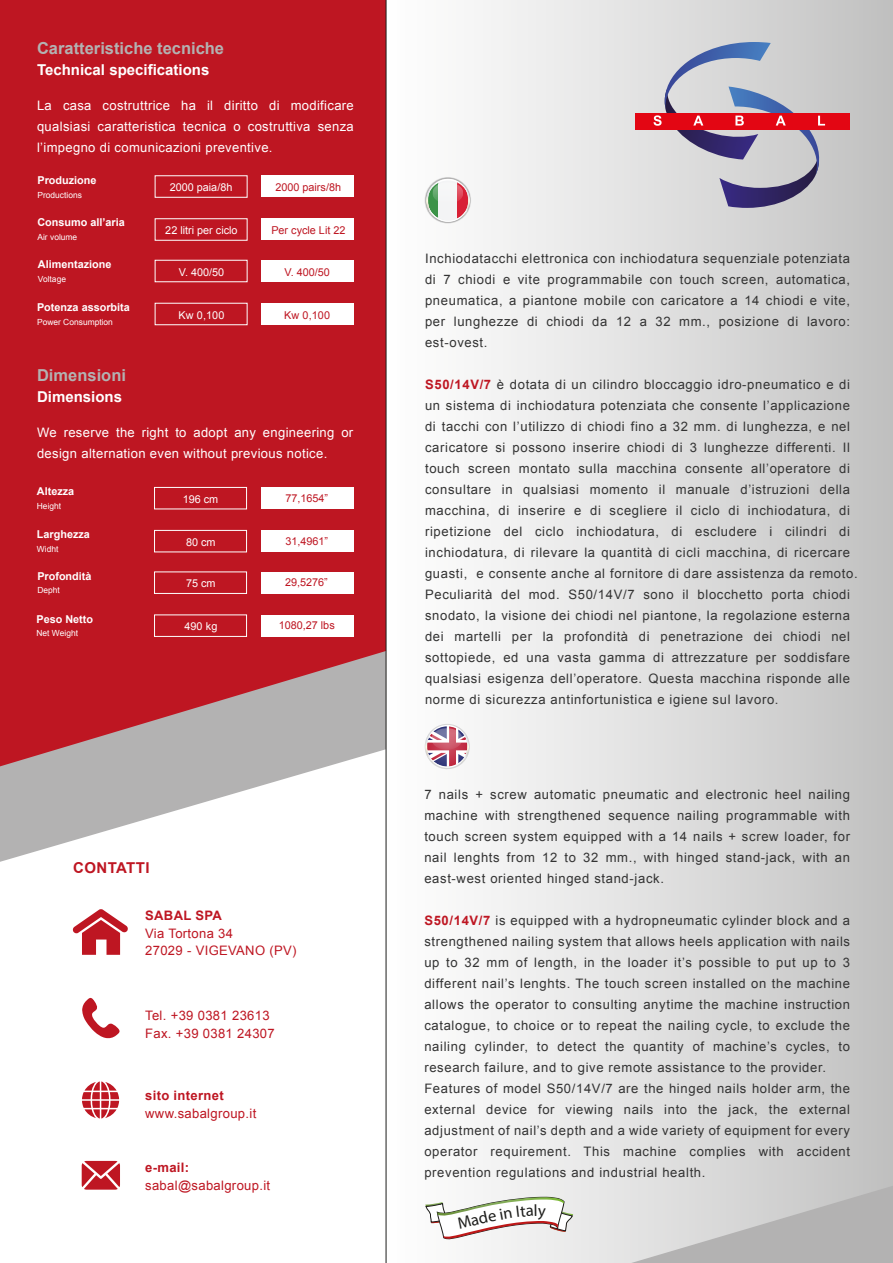
<style>
.page{position:relative;width:893px;height:1263px;background:#fff}
.page>*{position:absolute;margin:0;border:0;box-sizing:border-box;transform-origin:0 0}
.t1{font:700 16.5px "Arial";color:#b3b2b2}
.t2{font:700 15px "Arial";color:#fff}
.t3{font:700 15px "Arial";letter-spacing:.025em;color:#be1622}
.t4{font:13.05px/21px "Arial";letter-spacing:.05em;color:#333;text-align:justify}
.t5{font:13.05px/21px "Arial";letter-spacing:.025em;color:#fff;text-align:justify}
.t6{font:13.05px/17.5px "Arial";letter-spacing:.025em;color:#be1622}
.t7{font:700 13.05px "Arial";letter-spacing:.025em;color:#be1622}
.t8{font:700 10.8px "Arial";color:#fff}
.t9{font:10.8px "Arial";color:#be1622}
.t10{font:10.8px "Arial";color:#fff}
.t11{font:8.4px "Arial";color:#fff}
.s1{font-weight:700;color:#be1622}
</style>
<div class="page">
<div style="left:386px;top:0;width:507px;height:1263px;background:linear-gradient(to right,#fff,#c2c2c2)"></div>
<div style="left:635px;top:113px;width:214px;height:16px;background:#e30613"></div>
<svg style="left:653px;top:42px;width:172px;height:166px;background:#b9a6b4"></svg>
<svg style="left:0;top:773px;width:386px;height:89px"></svg>
<svg style="left:0;top:0;width:386px;height:773px;background:#bd242f"></svg>
<svg style="left:596px;top:1182px;width:297px;height:81px;background:#cac9c9"></svg>
<svg style="left:82px;top:998px;width:38px;height:41px"></svg>
<svg style="left:82px;top:1081px;width:37px;height:37px"></svg>
<svg style="left:82px;top:1161px;width:38px;height:29px"></svg>
<svg style="left:72px;top:909px;width:56px;height:46px"></svg>
<svg style="left:425px;top:178px;width:45px;height:45px"></svg>
<svg style="left:425px;top:724px;width:45px;height:48px"></svg>
<div style="left:262px;top:176px;width:92px;height:21px;background:#fff"></div>
<div style="left:155px;top:175px;width:92px;height:23px;border:1px solid #fff"></div>
<div style="left:262px;top:219px;width:92px;height:21px;background:#fff"></div>
<div style="left:155px;top:218px;width:92px;height:22px;border:1px solid #fff"></div>
<div style="left:262px;top:260px;width:92px;height:22px;background:#fff"></div>
<div style="left:155px;top:260px;width:92px;height:22px;border:1px solid #fff"></div>
<div style="left:262px;top:303px;width:92px;height:22px;background:#fff"></div>
<div style="left:155px;top:303px;width:92px;height:22px;border:1px solid #fff"></div>
<div style="left:261px;top:487px;width:92px;height:22px;background:#fff"></div>
<div style="left:154px;top:487px;width:93px;height:22px;border:1px solid #fff"></div>
<div style="left:261px;top:530px;width:92px;height:22px;background:#fff"></div>
<div style="left:154px;top:530px;width:93px;height:22px;border:1px solid #fff"></div>
<div style="left:261px;top:572px;width:92px;height:21px;background:#fff"></div>
<div style="left:154px;top:572px;width:93px;height:22px;border:1px solid #fff"></div>
<div style="left:261px;top:615px;width:92px;height:21px;background:#fff"></div>
<div style="left:154px;top:615px;width:93px;height:22px;border:1px solid #fff"></div>
<hr style="left:386px;top:0;width:1px;height:1263px;background:#1d1d1b">
<svg style="left:425px;top:1197px;width:148px;height:43px"></svg>
<p class="t1" style="left:37px;top:37px;width:189px">Caratteristiche tecniche</p>
<p class="t2" style="left:37px;top:60px;width:174px">Technical specifications</p>
<p class="t5" style="left:37px;top:95px;width:318px">La casa costruttrice ha il diritto di modificare qualsiasi caratteristica tecnica o costruttiva senza l’impegno di comunicazioni preventive.</p>
<p class="t8" style="left:37px;top:173px;width:61px">Produzione</p>
<p class="t11" style="left:37px;top:190px;width:46px">Productions</p>
<p class="t8" style="left:37px;top:215px;width:89px">Consumo all’aria</p>
<p class="t11" style="left:37px;top:232px;width:41px">Air volume</p>
<p class="t8" style="left:38px;top:257px;width:75px">Alimentazione</p>
<p class="t11" style="left:38px;top:273px;width:30px">Voltage</p>
<p class="t8" style="left:37px;top:300px;width:94px">Potenza assorbita</p>
<p class="t11" style="left:37px;top:316px;width:77px">Power Consumption</p>
<p class="t1" style="left:37px;top:364px;width:90px">Dimensioni</p>
<p class="t2" style="left:37px;top:386px;width:87px">Dimensions</p>
<p class="t10" style="left:170px;top:181px;width:64px">2000 paia/8h</p>
<p class="t9" style="left:275px;top:180px;width:67px">2000 pairs/8h</p>
<p class="t10" style="left:165px;top:223px;width:74px">22 litri per ciclo</p>
<p class="t9" style="left:271px;top:223px;width:76px">Per cycle Lit 22</p>
<p class="t10" style="left:179px;top:265px;width:47px">V. 400/50</p>
<p class="t9" style="left:284px;top:265px;width:47px">V. 400/50</p>
<p class="t10" style="left:178px;top:308px;width:47px">Kw 0,100</p>
<p class="t9" style="left:284px;top:308px;width:47px">Kw 0,100</p>
<p class="t5" style="left:37px;top:422px;width:318px">We reserve the right to adopt any engineering or design alternation even without previous notice.</p>
<p class="t8" style="left:37px;top:484px;width:39px">Altezza</p>
<p class="t11" style="left:37px;top:500px;width:26px">Height</p>
<p class="t8" style="left:37px;top:527px;width:55px">Larghezza</p>
<p class="t11" style="left:37px;top:543px;width:23px">Widht</p>
<p class="t8" style="left:37px;top:568px;width:56px">Profondità</p>
<p class="t11" style="left:37px;top:585px;width:24px">Depht</p>
<p class="t8" style="left:37px;top:611px;width:58px">Peso Netto</p>
<p class="t11" style="left:37px;top:628px;width:43px">Net Weight</p>
<p class="t10" style="left:183px;top:492px;width:37px">196 cm</p>
<p class="t10" style="left:186px;top:535px;width:31px">80 cm</p>
<p class="t10" style="left:186px;top:577px;width:31px">75 cm</p>
<p class="t10" style="left:184px;top:619px;width:35px">490 kg</p>
<p class="t9" style="left:285px;top:491px;width:44px">77,1654”</p>
<p class="t9" style="left:285px;top:534px;width:44px">31,4961”</p>
<p class="t9" style="left:285px;top:575px;width:44px">29,5276”</p>
<p class="t9" style="left:279px;top:618px;width:58px">1080,27 lbs</p>
<p class="t3" style="left:73px;top:857px;width:78px">CONTATTI</p>
<p class="t7" style="left:145px;top:907px;width:78px">SABAL SPA</p>
<p class="t6" style="left:145px;top:924px;width:153px">Via Tortona 34<br>27029 - VIGEVANO (PV)</p>
<p class="t6" style="left:145px;top:1007px;width:131px">Tel. +39 0381 23613<br>Fax. +39 0381 24307</p>
<p class="t7" style="left:145px;top:1087px;width:80px">sito internet</p>
<p class="t6" style="left:145px;top:1105px;width:113px">www.sabalgroup.it</p>
<p class="t7" style="left:145px;top:1159px;width:46px">e-mail:</p>
<p class="t6" style="left:145px;top:1176px;width:127px">sabal@sabalgroup.it</p>
<p class="t4" style="left:425px;top:248px;width:426px">Inchiodatacchi elettronica con inchiodatura sequenziale potenziata di 7 chiodi e vite programmabile con touch screen, automatica, pneumatica, a piantone mobile con caricatore a 14 chiodi e vite, per lunghezze di chiodi da 12 a 32 mm., posizione di lavoro: est-ovest.</p>
<p class="t4" style="left:425px;top:374px;width:434px;text-align:left"><span class="s1">S50/14V/7</span> è dotata di un cilindro bloccaggio idro-pneumatico e di un sistema di inchiodatura potenziata che consente l’applicazione di tacchi con l’utilizzo di chiodi fino a 32 mm. di lunghezza, e nel caricatore si possono inserire chiodi di 3 lunghezze differenti. Il touch screen montato sulla macchina consente all’operatore di consultare in qualsiasi momento il manuale d’istruzioni della macchina, di inserire e di scegliere il ciclo di inchiodatura, di ripetizione del ciclo inchiodatura, di escludere i cilindri di inchiodatura, di rilevare la quantità di cicli macchina, di ricercare guasti, e consente anche al fornitore di dare assistenza da remoto.<br>Peculiarità del mod. S50/14V/7 sono il blocchetto porta chiodi snodato, la visione dei chiodi nel piantone, la regolazione esterna dei martelli per la profondità di penetrazione dei chiodi nel sottopiede, ed una vasta gamma di attrezzature per soddisfare qualsiasi esigenza dell’operatore. Questa macchina risponde alle norme di sicurezza antinfortunistica e igiene sul lavoro.</p>
<p class="t4" style="left:424px;top:784px;width:427px">7 nails + screw automatic pneumatic and electronic heel nailing machine with strengthened sequence nailing programmable with touch screen system equipped with a 14 nails + screw loader, for nail lenghts from 12 to 32 mm., with hinged stand-jack, with an east-west oriented hinged stand-jack.</p>
<p class="t4" style="left:424px;top:910px;width:427px;text-align:left"><span class="s1">S50/14V/7</span> is equipped with a hydropneumatic cylinder block and a strengthened nailing system that allows heels application with nails up to 32 mm of length, in the loader it’s possible to put up to 3 different nail’s lenghts. The touch screen installed on the machine allows the operator to consulting anytime the machine instruction catalogue, to choice or to repeat the nailing cycle, to exclude the nailing cylinder, to detect the quantity of machine’s cycles, to research failure, and to give remote assistance to the provider.<br>Features of model S50/14V/7 are the hinged nails holder arm, the external device for viewing nails into the jack, the external adjustment of nail’s depth and a wide variety of equipment for every operator requirement. This machine complies with accident prevention regulations and industrial health.</p>
</div>
